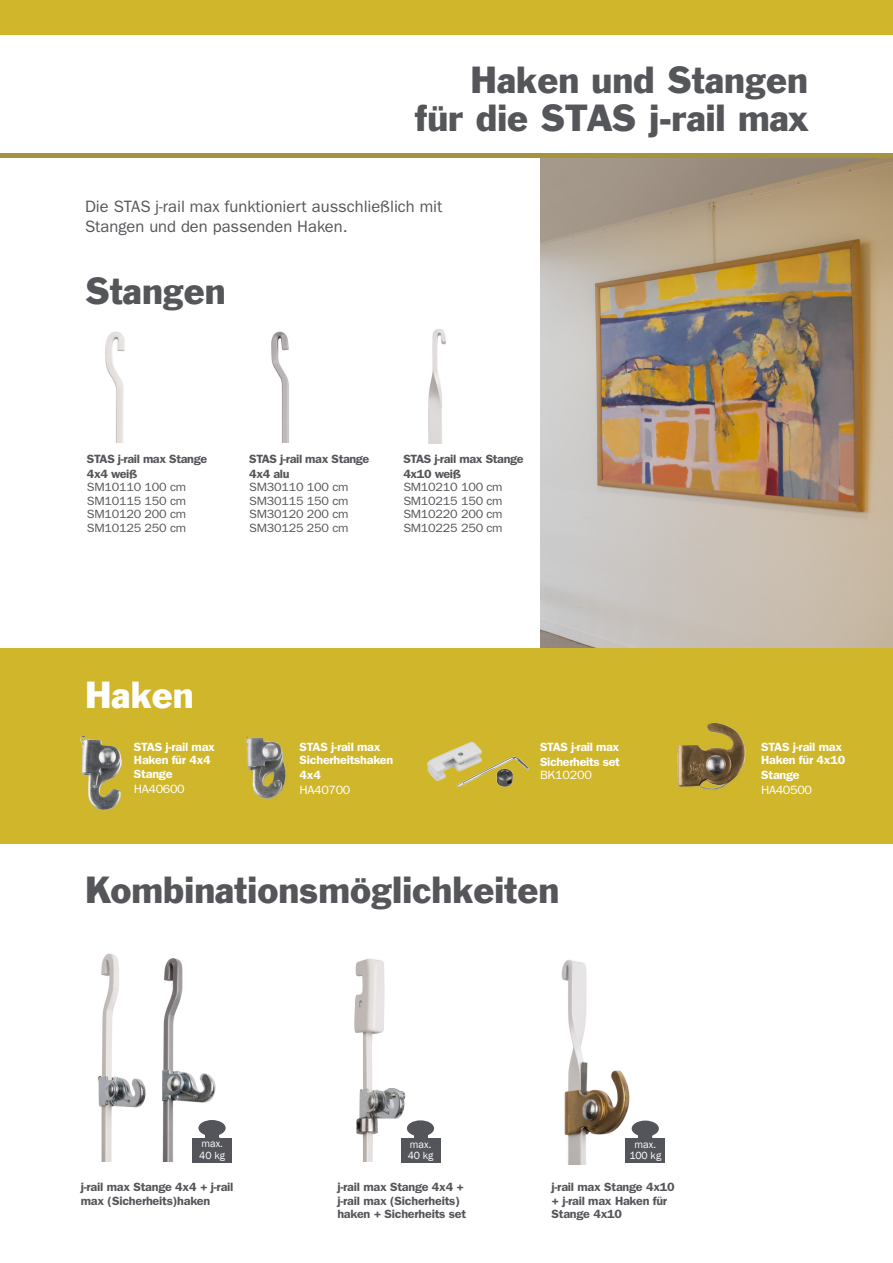
<style>
.page{position:relative;width:893px;height:1263px;background:#fff}
.page>*{position:absolute;margin:0;border:0;box-sizing:border-box;transform-origin:0 0}
.t1{font:34.5px "Franklin Gothic";color:#55565a}
.t2{font:34.5px "Franklin Gothic";color:#fff}
.t3{font:16.5px/19.5px "ITC Franklin Gothic Std";color:#55565a}
.t4{font:600 12px/13.5px "ITC Franklin Gothic Std";letter-spacing:-.02em;color:#55565a;scale:1.05 1}
.t5{font:12px "ITC Franklin Gothic Std";letter-spacing:-.02em;color:#55565a;scale:1.05 1}
.t6{font:600 12px/13.5px "ITC Franklin Gothic Std";letter-spacing:-.02em;color:#fff;scale:1.05 1}
.t7{font:12px "ITC Franklin Gothic Std";letter-spacing:-.03em;color:#fff;scale:1.05 1}
.body{font:10.65px "Franklin Gothic";color:#fff}
</style>
<div class="page">
<img style="left:540px;top:157px;width:353px;height:491px">
<hr style="left:0;top:153px;width:893px;height:4px;background:#a5943f">
<div style="left:0;top:0;width:893px;height:34px;background:#cfb62a"></div>
<img style="left:105px;top:331px;width:20px;height:112px">
<img style="left:271px;top:331px;width:18px;height:112px">
<img style="left:428px;top:329px;width:18px;height:115px">
<div style="left:0;top:648px;width:893px;height:196px;background:#cfb62a"></div>
<img style="left:79px;top:735px;width:43px;height:76px">
<img style="left:244px;top:736px;width:43px;height:64px">
<img style="left:427px;top:741px;width:103px;height:47px">
<img style="left:677px;top:722px;width:69px;height:68px">
<img style="left:162px;top:958px;width:61px;height:203px">
<div style="left:206px;top:1132px;width:13px;height:8px;background:#54555a"></div>
<div style="left:192px;top:1138px;width:40px;height:24px;background:#54555a"></div>
<div style="left:198px;top:1120px;width:28px;height:16px;background:#54555a;border-radius:50%"></div>
<img style="left:354px;top:958px;width:60px;height:203px">
<div style="left:414px;top:1133px;width:13px;height:8px;background:#54555a"></div>
<div style="left:401px;top:1138px;width:39px;height:24px;background:#54555a"></div>
<div style="left:407px;top:1120px;width:27px;height:16px;background:#54555a;border-radius:50%"></div>
<img style="left:97px;top:953px;width:49px;height:208px">
<img style="left:561px;top:960px;width:78px;height:204px">
<div style="left:639px;top:1133px;width:13px;height:8px;background:#54555a"></div>
<div style="left:625px;top:1138px;width:40px;height:25px;background:#54555a"></div>
<div style="left:632px;top:1120px;width:27px;height:16px;background:#54555a;border-radius:50%"></div>
<p class="t1" style="left:471px;top:58px;width:339px">Haken und Stangen</p>
<p class="t1" style="left:415px;top:95px;width:395px">für die STAS j-rail max</p>
<p class="t3" style="left:85px;top:197px;width:359px">Die STAS j-rail max funktioniert ausschließlich mit<br>Stangen und den passenden Haken.</p>
<p class="t1" style="left:85px;top:268px;width:142px">Stangen</p>
<p class="t4" style="left:87px;top:452px;width:116px">STAS j-rail max Stange</p>
<p class="t4" style="left:87px;top:467px;width:50px">4x4 weiß</p>
<p class="t5" style="left:87px;top:480px;width:96px">SM10110 100 cm</p>
<p class="t5" style="left:87px;top:494px;width:96px">SM10115 150 cm</p>
<p class="t5" style="left:87px;top:507px;width:96px">SM10120 200 cm</p>
<p class="t5" style="left:87px;top:521px;width:96px">SM10125 250 cm</p>
<p class="t4" style="left:249px;top:452px;width:116px">STAS j-rail max Stange</p>
<p class="t4" style="left:249px;top:467px;width:40px">4x4 alu</p>
<p class="t5" style="left:249px;top:480px;width:96px">SM30110 100 cm</p>
<p class="t5" style="left:249px;top:494px;width:96px">SM30115 150 cm</p>
<p class="t5" style="left:249px;top:507px;width:96px">SM30120 200 cm</p>
<p class="t5" style="left:249px;top:521px;width:96px">SM30125 250 cm</p>
<p class="t4" style="left:403px;top:452px;width:116px">STAS j-rail max Stange</p>
<p class="t4" style="left:403px;top:467px;width:56px">4x10 weiß</p>
<p class="t5" style="left:403px;top:480px;width:96px">SM10210 100 cm</p>
<p class="t5" style="left:403px;top:494px;width:96px">SM10215 150 cm</p>
<p class="t5" style="left:403px;top:507px;width:96px">SM10220 200 cm</p>
<p class="t5" style="left:403px;top:521px;width:96px">SM10225 250 cm</p>
<p class="t2" style="left:85px;top:672px;width:110px">Haken</p>
<p class="t6" style="left:134px;top:740px;width:79px">STAS j-rail max</p>
<p class="t6" style="left:134px;top:753px;width:75px">Haken für 4x4<br>Stange</p>
<p class="t7" style="left:134px;top:782px;width:50px">HA40600</p>
<p class="t6" style="left:300px;top:740px;width:91px">STAS j-rail max<br>Sicherheitshaken</p>
<p class="t6" style="left:300px;top:768px;width:22px">4x4</p>
<p class="t7" style="left:300px;top:783px;width:50px">HA40700</p>
<p class="t6" style="left:540px;top:740px;width:77px">STAS j-rail max</p>
<p class="t6" style="left:540px;top:755px;width:78px">Sicherheits set</p>
<p class="t7" style="left:540px;top:768px;width:51px">BK10200</p>
<p class="t1" style="left:85px;top:868px;width:476px">Kombinationsmöglichkeiten</p>
<p class="t6" style="left:761px;top:740px;width:79px">STAS j-rail max</p>
<p class="t6" style="left:761px;top:752px;width:82px;line-height:15px">Haken für 4x10<br>Stange</p>
<p class="t7" style="left:761px;top:783px;width:50px">HA40500</p>
<p class="body" style="left:201px;top:1137px;width:23px">max.</p>
<p class="body" style="left:199px;top:1148px;width:27px">40 kg</p>
<p class="body" style="left:410px;top:1137px;width:23px">max.</p>
<p class="body" style="left:408px;top:1149px;width:27px">40 kg</p>
<p class="body" style="left:635px;top:1137px;width:23px">max.</p>
<p class="body" style="left:629px;top:1149px;width:33px">100 kg</p>
<p class="t4" style="left:81px;top:1180px;width:147px">j-rail max Stange 4x4 + j-rail max (Sicherheits)haken</p>
<p class="t4" style="left:337px;top:1180px;width:124px">j-rail max Stange 4x4 + j-rail max (Sicherheits) haken + Sicherheits set</p>
<p class="t4" style="left:551px;top:1180px;width:119px">j-rail max Stange 4x10 + j-rail max Haken für<br>Stange 4x10</p>
</div>
